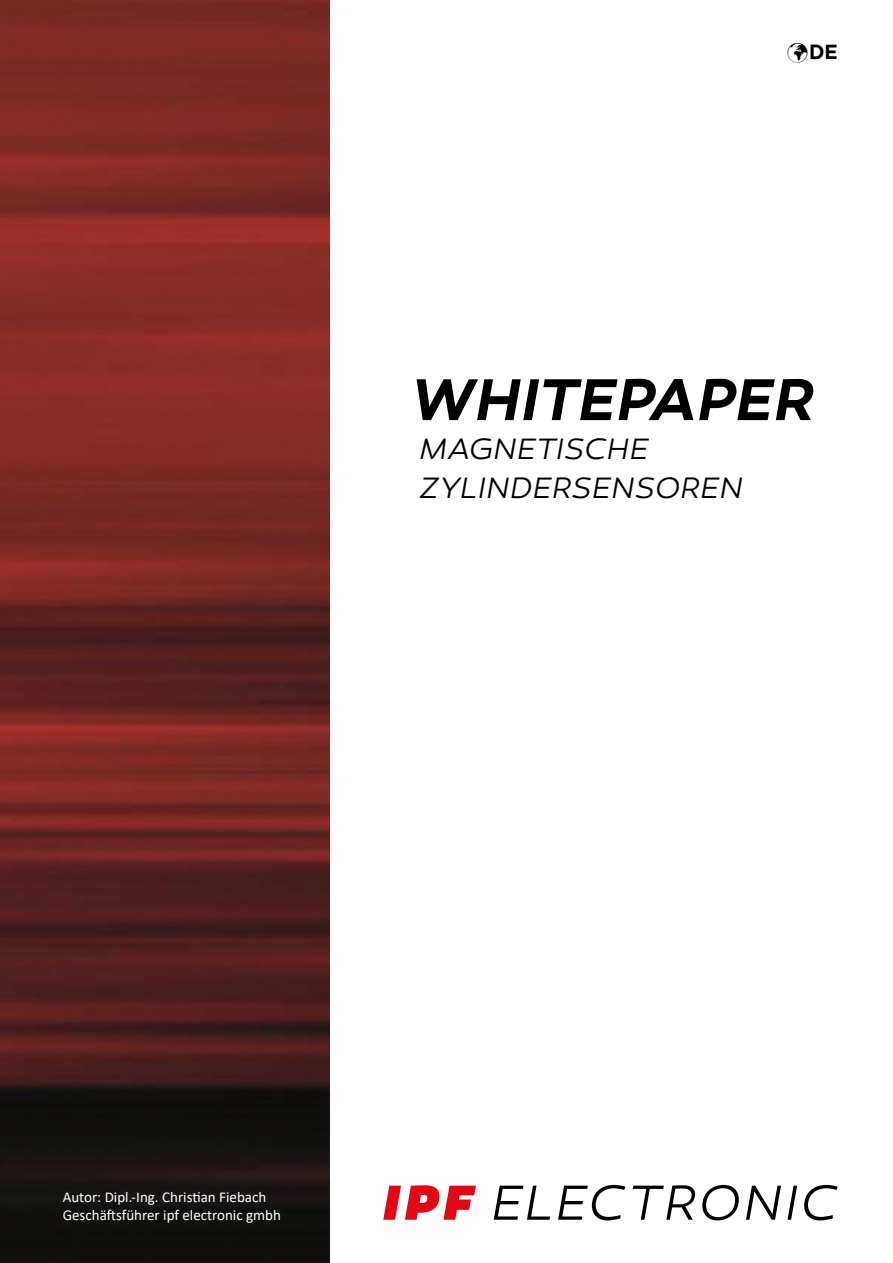
<style>
.page{position:relative;width:893px;height:1263px;background:#fff}
.page>*{position:absolute;margin:0;border:0;box-sizing:border-box;transform-origin:0 0}
.t1{font:italic 600 60px "Canaro";letter-spacing:.01em;color:#000}
.t2{font:italic 300 30px/39px "Canaro";letter-spacing:.005em;color:#000}
.t3{font:600 21px "Canaro";color:#000}
.t4{font:15px/18px "Calibri";color:#fff}
</style>
<div class="page">
<img style="left:0;top:0;width:330px;height:1263px">
<svg style="left:494px;top:1185px;width:344px;height:35px"></svg>
<svg style="left:383px;top:1185px;width:93px;height:35px"></svg>
<h3 class="t3" style="left:787px;top:39px;width:52px">✓DE</h3>
<h1 class="t1" style="left:411px;top:363px;width:405px">WHITEPAPER</h1>
<h2 class="t2" style="left:419px;top:430px;width:325px">MAGNETISCHE<br>ZYLINDERSENSOREN</h2>
<p class="t4" style="left:63px;top:1187px;width:220px">Autor: Dipl.-Ing. Christian Fiebach<br>Geschäftsführer ipf electronic gmbh</p>
</div>
